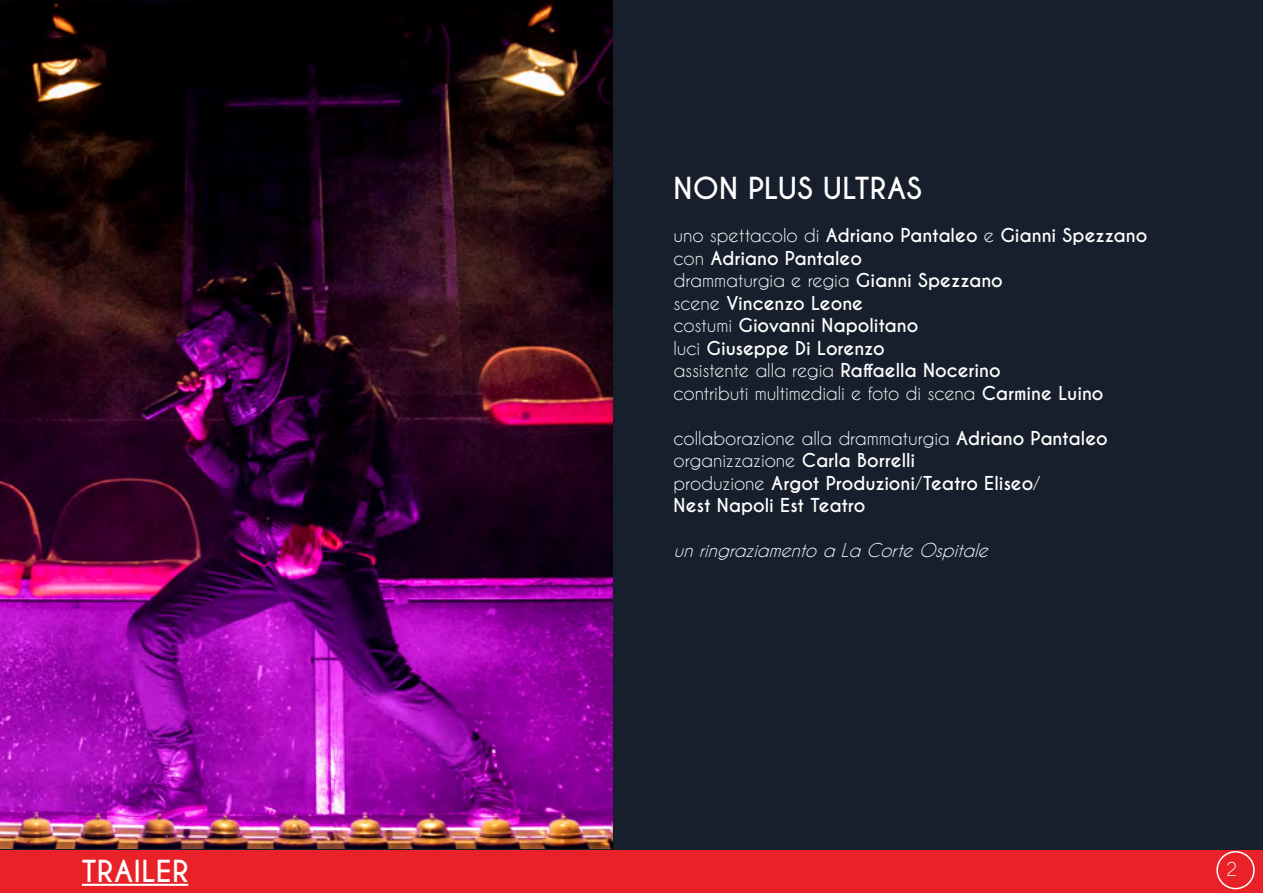
<style>
.page{position:relative;width:1263px;height:893px;background:#161f2b}
.page>*{position:absolute;margin:0;border:0;box-sizing:border-box;transform-origin:0 0}
.t1{font:700 28.5px "Caviar Dreams";letter-spacing:.01em;color:#fff}
.t2{font:700 18px/22.5px "Caviar Dreams";letter-spacing:-.01em;color:#fff}
.t3{font:italic 18px "Caviar Dreams";color:#fff}
.t4{font:18px "Caviar Dreams";color:#fff}
.s1{font-weight:400}
</style>
<div class="page">
<div style="left:0;top:850px;width:1263px;height:43px;background:#e92128"></div>
<div style="left:1216px;top:851px;width:39px;height:38px;border:2px solid #fff;border-radius:50%"></div>
<img style="left:0;top:0;width:612px;height:848px">
<hr style="left:82px;top:884px;width:106px;height:2px;background:#fff">
<h1 class="t1" style="left:82px;top:854px;width:108px">TRAILER</h1>
<h1 class="t1" style="left:673px;top:171px;width:250px">NON PLUS ULTRAS</h1>
<p class="t2" style="left:673px;top:225px;width:475px"><span class="s1">uno spettacolo di</span> Adriano Pantaleo <span class="s1">e</span> Gianni Spezzano <span class="s1">con</span> Adriano Pantaleo<br><span class="s1">drammaturgia e regia</span> Gianni Spezzano<br><span class="s1">scene</span> Vincenzo Leone<br><span class="s1">costumi</span> Giovanni Napolitano<br><span class="s1">luci</span> Giuseppe Di Lorenzo<br><span class="s1">assistente alla regia</span> Raffaella Nocerino<br><span class="s1">contributi multimediali e foto di scena</span> Carmine Luino</p>
<p class="t2" style="left:673px;top:427px;width:436px"><span class="s1">collaborazione alla drammaturgia</span> Adriano Pantaleo <span class="s1">organizzazione</span> Carla Borrelli<br><span class="s1">produzione</span> Argot Produzioni<span class="s1">/</span>Teatro Eliseo<span class="s1">/<br></span>Nest Napoli Est Teatro</p>
<p class="t3" style="left:673px;top:539px;width:321px">unringraziamento a La CorteOspitale</p>
<p class="t4" style="left:1226px;top:859px;width:12px">2</p>
</div>
